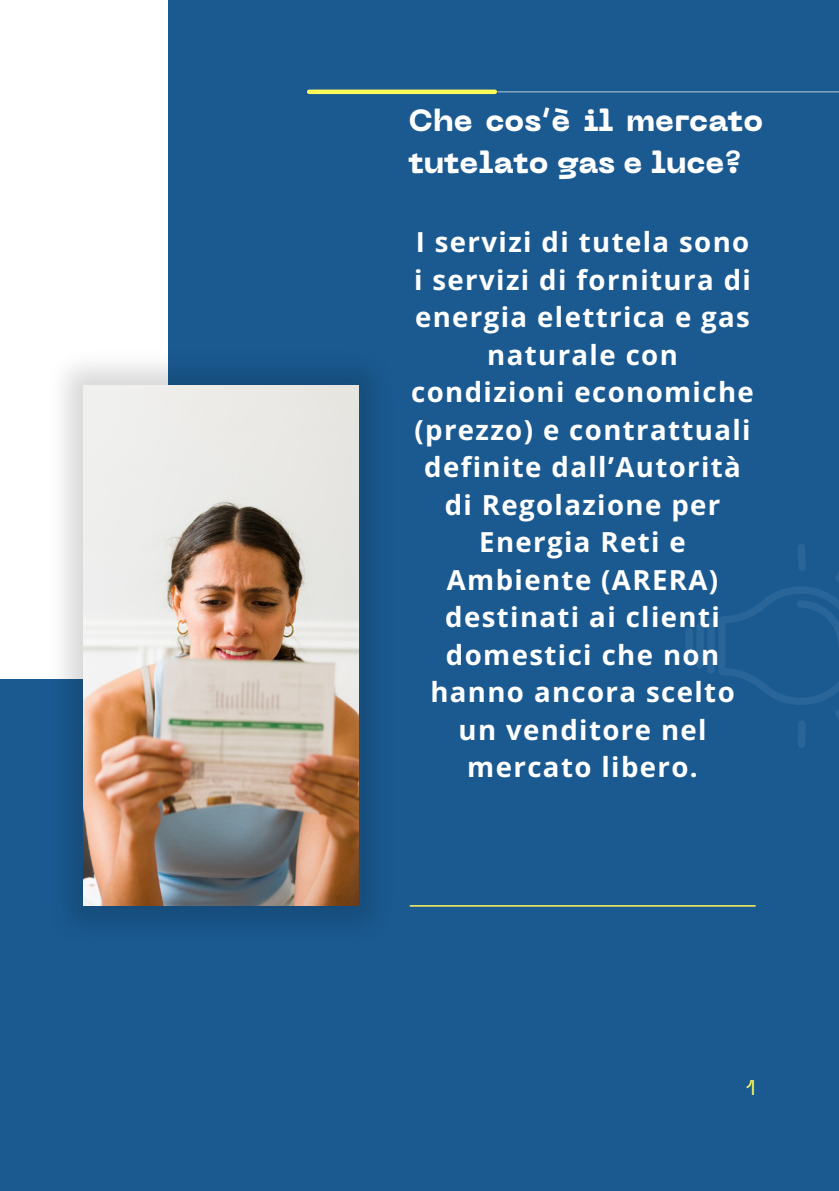
<style>
.page{position:relative;width:839px;height:1191px;background:#fff}
.page>*{position:absolute;margin:0;border:0;box-sizing:border-box;transform-origin:0 0}
.t1{font:800 30.4px/42px "PP Neue Machina";color:#fff}
.t2{font:700 27.6px/37.6px "Open Sans";letter-spacing:.05em;color:#fff;text-align:center}
.t3{font:21.2px "PP Neue Machina";color:#fff95a}
</style>
<div class="page">
<div style="left:0;top:0;width:838px;height:1191px;background:#1a5a91"></div>
<hr style="left:498px;top:91px;width:340px;height:2px;background:#f1f1f1">
<hr style="left:309px;top:90px;width:186px;height:4px;background:#fff95a">
<div style="left:0;top:0;width:168px;height:679px;background:#fff"></div>
<img style="left:62px;top:364px;width:313px;height:560px">
<img style="left:84px;top:386px;width:274px;height:519px">
<hr style="left:410px;top:905px;width:345px;height:2px;background:#fff95a">
<div style="left:707px;top:617px;width:7px;height:57px;background:#296598;border-radius:4px"></div>
<div style="left:696px;top:623px;width:7px;height:46px;background:#296598;border-radius:4px"></div>
<div style="left:685px;top:628px;width:7px;height:35px;background:#296598;border-radius:4px"></div>
<svg style="left:719px;top:544px;width:119px;height:204px"></svg>
<h1 class="t1" style="left:408px;top:103px;width:356px">Che cos’è il mercato tutelato gas e luce?</h1>
<h1 class="t2" style="left:411px;top:223px;width:344px">I servizi di tutela sono i servizi di fornitura di energia elettrica e gas naturale con condizioni economiche (prezzo) e contrattuali definite dall’Autorità di Regolazione per<br>Energia Reti e<br>Ambiente (ARERA) destinati ai clienti domestici che non hanno ancora scelto un venditore nel mercato libero.</h1>
<p class="t3" style="left:745px;top:1080px;width:12px">1</p>
</div>
